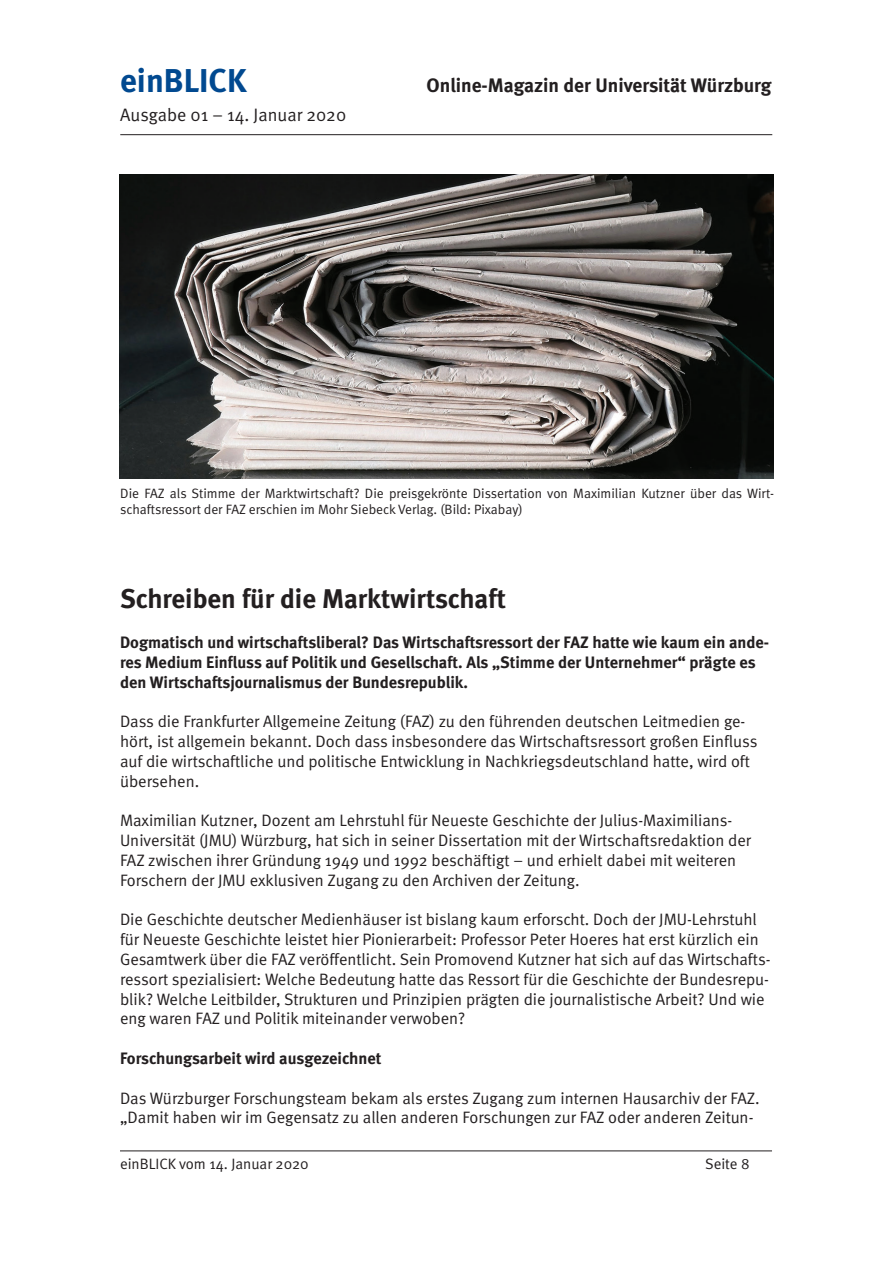
<style>
.page{position:relative;width:893px;height:1263px;background:#fff}
.page>*{position:absolute;margin:0;border:0;box-sizing:border-box;transform-origin:0 0}
.t1{font:700 33px "Meta";color:#014990}
.t2{font:700 27px "Meta";color:#231f20}
.t3{font:700 19.5px "Meta";color:#231f20}
.t4{font:18px "Meta Normal";color:#231f20}
.t5{font:16.5px/19.8px "Meta Normal";color:#231f20}
.t6{font:700 16.5px/19.8px "Meta";color:#231f20}
.t7{font:15px "Meta Normal";color:#231f20}
.t8{font:13.5px/16.2px "Meta Normal";color:#231f20}
</style>
<div class="page">
<hr style="left:120px;top:134px;width:652px;height:1px;background:#231f20">
<hr style="left:120px;top:1150px;width:652px;height:1px;background:#231f20">
<img style="left:119px;top:174px;width:654px;height:305px">
<h1 class="t1" style="left:120px;top:61px;width:128px">einBLICK</h1>
<p class="t3" style="left:427px;top:74px;width:346px">Online-Magazin der Universität Würzburg</p>
<p class="t4" style="left:120px;top:105px;width:228px">Ausgabe 01 – 14. Januar 2020</p>
<p class="t8" style="left:120px;top:485px;width:655px">Die FAZ als Stimme der Marktwirtschaft? Die preisgekrönte Dissertation von Maximilian Kutzner über das Wirt&shy;schaftsressort der FAZ erschien im Mohr Siebeck Verlag. (Bild: Pixabay)</p>
<h2 class="t2" style="left:120px;top:583px;width:387px">Schreiben für die Marktwirtschaft</h2>
<p class="t6" style="left:120px;top:632px;width:651px">Dogmatisch und wirtschaftsliberal? Das Wirtschaftsressort der FAZ hatte wie kaum ein ande&shy;res Medium Einfluss auf Politik und Gesellschaft. Als „Stimme der Unternehmer“ prägte es den Wirtschaftsjournalismus der Bundesrepublik.</p>
<p class="t5" style="left:120px;top:711px;width:639px">Dass die Frankfurter Allgemeine Zeitung (FAZ) zu den führenden deutschen Leitmedien ge&shy;hört, ist allgemein bekannt. Doch dass insbesondere das Wirtschaftsressort großen Einfluss auf die wirtschaftliche und politische Entwicklung in Nachkriegsdeutschland hatte, wird oft übersehen.</p>
<p class="t5" style="left:120px;top:810px;width:633px">Maximilian Kutzner, Dozent am Lehrstuhl für Neueste Geschichte der Julius-Maximilians-Universität (JMU) Würzburg, hat sich in seiner Dissertation mit der Wirtschaftsredaktion der FAZ zwischen ihrer Gründung 1949 und 1992 beschäftigt – und erhielt dabei mit weiteren Forschern der JMU exklusiven Zugang zu den Archiven der Zeitung.</p>
<p class="t5" style="left:120px;top:909px;width:652px">Die Geschichte deutscher Medienhäuser ist bislang kaum erforscht. Doch der JMU-Lehrstuhl für Neueste Geschichte leistet hier Pionierarbeit: Professor Peter Hoeres hat erst kürzlich ein Gesamtwerk über die FAZ veröffentlicht. Sein Promovend Kutzner hat sich auf das Wirtschafts&shy;ressort spezialisiert: Welche Bedeutung hatte das Ressort für die Geschichte der Bundesrepu&shy;blik? Welche Leitbilder, Strukturen und Prinzipien prägten die journalistische Arbeit? Und wie eng waren FAZ und Politik miteinander verwoben?</p>
<p class="t6" style="left:120px;top:1048px;width:263px">Forschungsarbeit wird ausgezeichnet</p>
<p class="t5" style="left:120px;top:1088px;width:641px">Das Würzburger Forschungsteam bekam als erstes Zugang zum internen Hausarchiv der FAZ. „Damit haben wir im Gegensatz zu allen anderen Forschungen zur FAZ oder anderen Zeitun-</p>
<p class="t7" style="left:120px;top:1155px;width:190px">einBLICK vom 14. Januar 2020</p>
<p class="t7" style="left:705px;top:1155px;width:46px">Seite 8</p>
</div>
